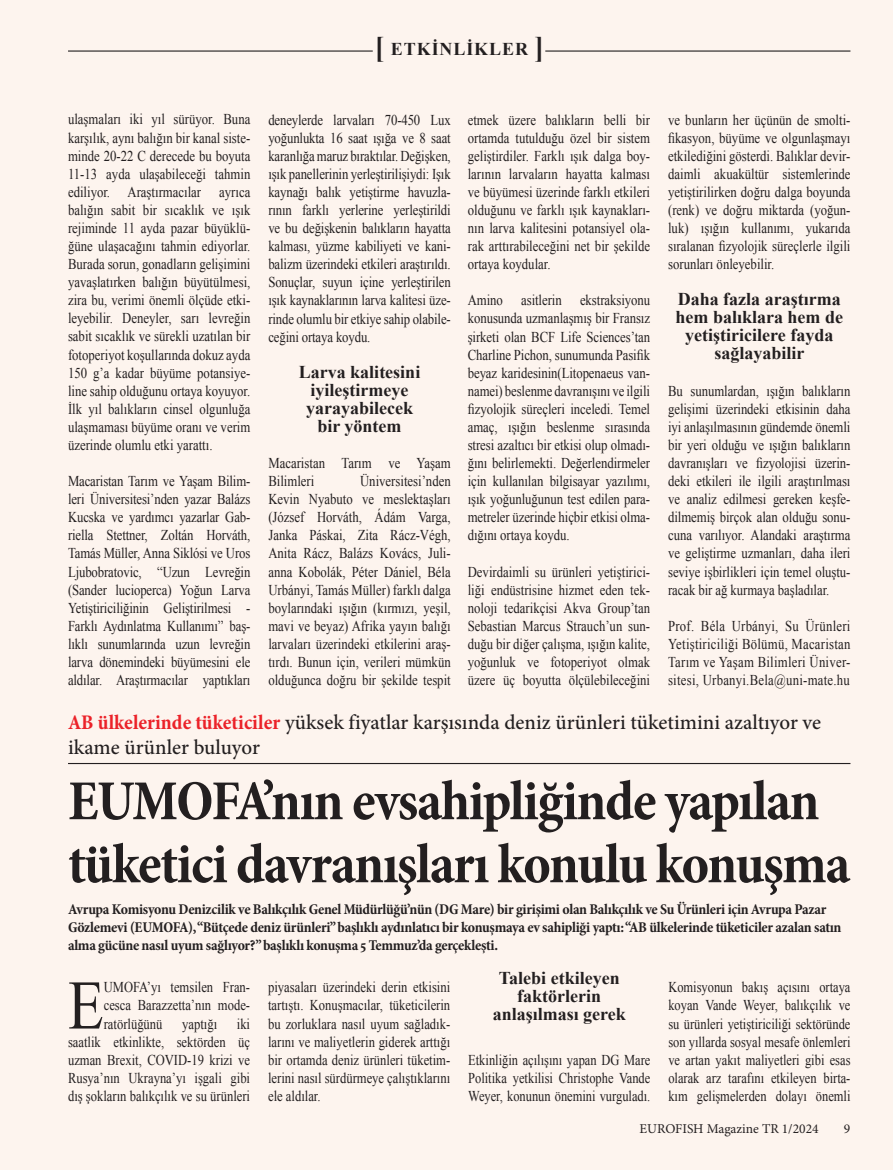
<style>
.page{position:relative;width:893px;height:1170px;background:#fff}
.page>*{position:absolute;margin:0;border:0;box-sizing:border-box;transform-origin:0 0}
.t1{font:69.6px "Times New Roman";color:#231f20;scale:.84 1}
.t2{font:700 condensed 57px/63px "Minion Pro";letter-spacing:-.025em;color:#231f20}
.t3{font:500 21px/25.2px "Minion Pro";color:#231f20}
.t4{font:700 18px/18px "Times New Roman";color:#231f20;text-align:center}
.t5{font:700 18px "Times New Roman";letter-spacing:.05em;color:#231f20}
.t6{font:15px/18px "Times New Roman";color:#231f20;text-align:justify;scale:.85 1}
.t7{font:15px/18px "Times New Roman";color:#231f20;text-align:justify;scale:.84 1}
.t8{font:15px/18px "Times New Roman";color:#231f20;text-align:justify;scale:.83 1}
.t9{font:700 condensed 15px/18px "Minion Pro";letter-spacing:-.02em;color:#231f20}
.t10{font:13.5px "Minion Pro";color:#231f20}
.s1{font-size:28.5px}
.s2{font-weight:700;font-stretch:condensed;color:#eb2229}
</style>
<div class="page">
<div style="left:0;top:0;width:893px;height:1169px;background:#fdf4ee"></div>
<hr style="left:68px;top:50px;width:305px;height:2px;background:#231f20">
<hr style="left:545px;top:50px;width:305px;height:2px;background:#231f20">
<hr style="left:68px;top:763px;width:782px;height:1px;background:#231f20">
<p class="t5" style="left:375px;top:36px;width:171px"><span class="s1">[</span> ETKINLIKLER <span class="s1">]</span></p>
<p class="t6" style="left:68px;top:110px;width:216px">ulaşmaları iki yıl sürüyor. Buna karşılık, aynı balığın bir kanal siste&shy;minde 20-22 C derecede bu boyuta 11-13 ayda ulaşabileceği tahmin ediliyor. Araştırmacılar ayrıca balığın sabit bir sıcaklık ve ışık rejiminde 11 ayda pazar büyüklü&shy;ğüne ulaşacağını tahmin ediyorlar.<br>Burada sorun, gonadların gelişimini yavaşlatırken balığın büyütülmesi, zira bu, verimi önemli ölçüde etki&shy;leyebilir. Deneyler, sarı levreğin sabit sıcaklık ve sürekli uzatılan bir fotoperiyot koşullarında dokuz ayda 150 g’a kadar büyüme potansiye&shy;line sahip olduğunu ortaya koyuyor.<br>İlk yıl balıkların cinsel olgunluğa ulaşmaması büyüme oranı ve verim üzerinde olumlu etki yarattı.</p>
<p class="t6" style="left:68px;top:472px;width:216px">Macaristan Tarım ve Yaşam Bilim&shy;leri Üniversitesi’nden yazar Balázs Kucska ve yardımcı yazarlar Gab&shy;riella Stettner, Zoltán Horváth, Tamás Müller, Anna Siklósi ve Uros Ljubobratovic, “Uzun Levreğin (Sander lucioperca) Yoğun Larva Yetiştiriciliğinin Geliştirilmesi - Farklı Aydınlatma Kullanımı” baş&shy;lıklı sunumlarında uzun levreğin larva dönemindeki büyümesini ele aldılar. Araştırmacılar yaptıkları</p>
<p class="t6" style="left:468px;top:110px;width:216px">etmek üzere balıkların belli bir ortamda tutulduğu özel bir sistem geliştirdiler. Farklı ışık dalga boy&shy;larının larvaların hayatta kalması ve büyümesi üzerinde farklı etkileri olduğunu ve farklı ışık kaynakları&shy;nın larva kalitesini potansiyel ola&shy;rak arttırabileceğini net bir şekilde ortaya koydular.</p>
<p class="t6" style="left:468px;top:291px;width:216px">Amino asitlerin ekstraksiyonu konusunda uzmanlaşmış bir Fransız şirketi olan BCF Life Sciences’tan Charline Pichon, sunumunda Pasifik beyaz karidesinin(Litopenaeus van&shy;namei) beslenme davranışını ve ilgili fizyolojik süreçleri inceledi. Temel amaç, ışığın beslenme sırasında stresi azaltıcı bir etkisi olup olmadı&shy;ğını belirlemekti. Değerlendirmeler için kullanılan bilgisayar yazılımı, ışık yoğunluğunun test edilen para&shy;metreler üzerinde hiçbir etkisi olma&shy;dığını ortaya koydu.</p>
<p class="t6" style="left:468px;top:562px;width:216px">Devirdaimli su ürünleri yetiştirici&shy;liği endüstrisine hizmet eden tek&shy;noloji tedarikçisi Akva Group’tan Sebastian Marcus Strauch’un sun&shy;duğu bir diğer çalışma, ışığın kalite, yoğunluk ve fotoperiyot olmak üzere üç boyutta ölçülebileceğini</p>
<p class="t6" style="left:268px;top:110px;width:216px">deneylerde larvaları 70-450 Lux yoğunlukta 16 saat ışığa ve 8 saat karanlığa maruz bıraktılar. Değişken, ışık panellerinin yerleştirilişiydi: Işık kaynağı balık yetiştirme havuzla&shy;rının farklı yerlerine yerleştirildi ve bu değişkenin balıkların hayatta kalması, yüzme kabiliyeti ve kani&shy;balizm üzerindeki etkileri araştırıldı.<br>Sonuçlar, suyun içine yerleştirilen ışık kaynaklarının larva kalitesi üze&shy;rinde olumlu bir etkiye sahip olabile&shy;ceğini ortaya koydu.</p>
<p class="t4" style="left:299px;top:362px;width:123px">Larva kalitesini iyileştirmeye yarayabilecek bir yöntem</p>
<p class="t6" style="left:268px;top:453px;width:216px">Macaristan Tarım ve Yaşam<br>Bilimleri</p>
<p class="t6" style="left:668px;top:110px;width:216px">ve bunların her üçünün de smolti&shy;fikasyon, büyüme ve olgunlaşmayı etkilediğini gösterdi. Balıklar devir&shy;daimli akuakültür sistemlerinde yetiştirilirken doğru dalga boyunda (renk) ve doğru miktarda (yoğun&shy;luk) ışığın kullanımı, yukarıda sıralanan fizyolojik süreçlerle ilgili sorunları önleyebilir.</p>
<p class="t4" style="left:675px;top:290px;width:169px">Daha fazla araştırma hem balıklara hem de yetiştiricilere fayda sağlayabilir</p>
<p class="t6" style="left:668px;top:381px;width:216px">Bu sunumlardan, ışığın balıkların gelişimi üzerindeki etkisinin daha iyi anlaşılmasının gündemde önemli bir yeri olduğu ve ışığın balıkların davranışları ve fizyolojisi üzerin&shy;deki etkileri ile ilgili araştırılması ve analiz edilmesi gereken keşfe&shy;dilmemiş birçok alan olduğu sonu&shy;cuna varılıyor. Alandaki araştırma ve geliştirme uzmanları, daha ileri seviye işbirlikleri için temel oluştu&shy;racak bir ağ kurmaya başladılar.</p>
<p class="t6" style="left:668px;top:616px;width:216px">Prof. Béla Urbányi, Su Ürünleri Yetiştiriciliği Bölümü, Macaristan Tarım ve Yaşam Bilimleri Üniver&shy;sitesi, Urbanyi.Bela@uni-mate.hu</p>
<h3 class="t3" style="left:68px;top:710px;width:755px"><span class="s2">AB ülkelerinde tüketiciler</span> yüksek fiyatlar karşısında deniz ürünleri tüketimini azaltıyor ve ikame ürünler buluyor</h3>
<h2 class="t2" style="left:68px;top:771px;width:784px">EUMOFA’nın evsahipliğinde yapılan tüketici davranışları konulu konuşma</h2>
<p class="t9" style="left:68px;top:900px;width:775px">Avrupa Komisyonu Denizcilik ve Balıkçılık Genel Müdürlüğü’nün (DG Mare) bir girişimi olan Balıkçılık ve Su Ürünleri için Avrupa Pazar<br>Gözlemevi (EUMOFA), “Bütçede deniz ürünleri” başlıklı aydınlatıcı bir konuşmaya ev sahipliği yaptı: “AB ülkelerinde tüketiciler azalan satın alma gücüne nasıl uyum sağlıyor?” başlıklı konuşma Temmuz’da gerçekleşti.</p>
<h1 class="t1" style="left:68px;top:958px;width:44px">E</h1>
<p class="t7" style="left:104px;top:978px;width:176px">UMOFA’yı temsilen Fran&shy;cesca Barazzetta’nın mode&shy;ratörlüğünü</p>
<p class="t6" style="left:268px;top:471px;width:216px;text-indent:92px">Üniversitesi’nden Kevin Nyabuto ve meslektaşları (József Horváth, Ádám Varga, Janka Páskai, Zita Rácz-Végh, Anita Rácz, Balázs Kovács, Juli&shy;anna Kobolák, Péter Dániel, Béla Urbányi, Tamás Müller) farklı dalga boylarındaki ışığın (kırmızı, yeşil, mavi ve beyaz) Afrika yayın balığı larvaları üzerindeki etkilerini araş&shy;tırdı. Bunun için, verileri mümkün olduğunca doğru bir şekilde tespit</p>
<p class="t7" style="left:268px;top:978px;width:218px">piyasaları üzerindeki derin etkisini tartıştı. Konuşmacılar, tüketicilerin bu zorluklara nasıl uyum sağladık&shy;larını ve maliyetlerin giderek arttığı bir ortamda deniz ürünleri tüketim&shy;lerini nasıl sürdürmeye çalıştıklarını ele aldılar.</p>
<p class="t4" style="left:493px;top:967px;width:135px">Talebi etkileyen faktörlerin anlaşılması gerek</p>
<p class="t8" style="left:668px;top:978px;width:221px">Komisyonun bakış açısını ortaya koyan Vande Weyer, balıkçılık ve su ürünleri yetiştiriciliği sektöründe son yıllarda sosyal mesafe önlemleri ve artan yakıt maliyetleri gibi esas olarak arz tarafını etkileyen birta&shy;kım gelişmelerden dolayı önemli</p>
<p class="t7" style="left:68px;top:1014px;width:218px;text-indent:169px">iki saatlik etkinlikte, sektörden üç uzman Brexit, COVID-19 krizi ve Rusya’nın Ukrayna’yı işgali gibi dış şokların balıkçılık ve su ürünleri</p>
<p class="t7" style="left:182px;top:1014px;width:43px">yaptığı</p>
<p class="t8" style="left:468px;top:1050px;width:221px">Etkinliğin açılışını yapan DG Mare Politika yetkilisi Christophe Vande Weyer, konunun önemini vurguladı.</p>
<p class="t10" style="left:639px;top:1120px;width:181px">EUROFISH Magazine TR 1/2024</p>
<p class="t10" style="left:844px;top:1120px;width:8px">9</p>
</div>
